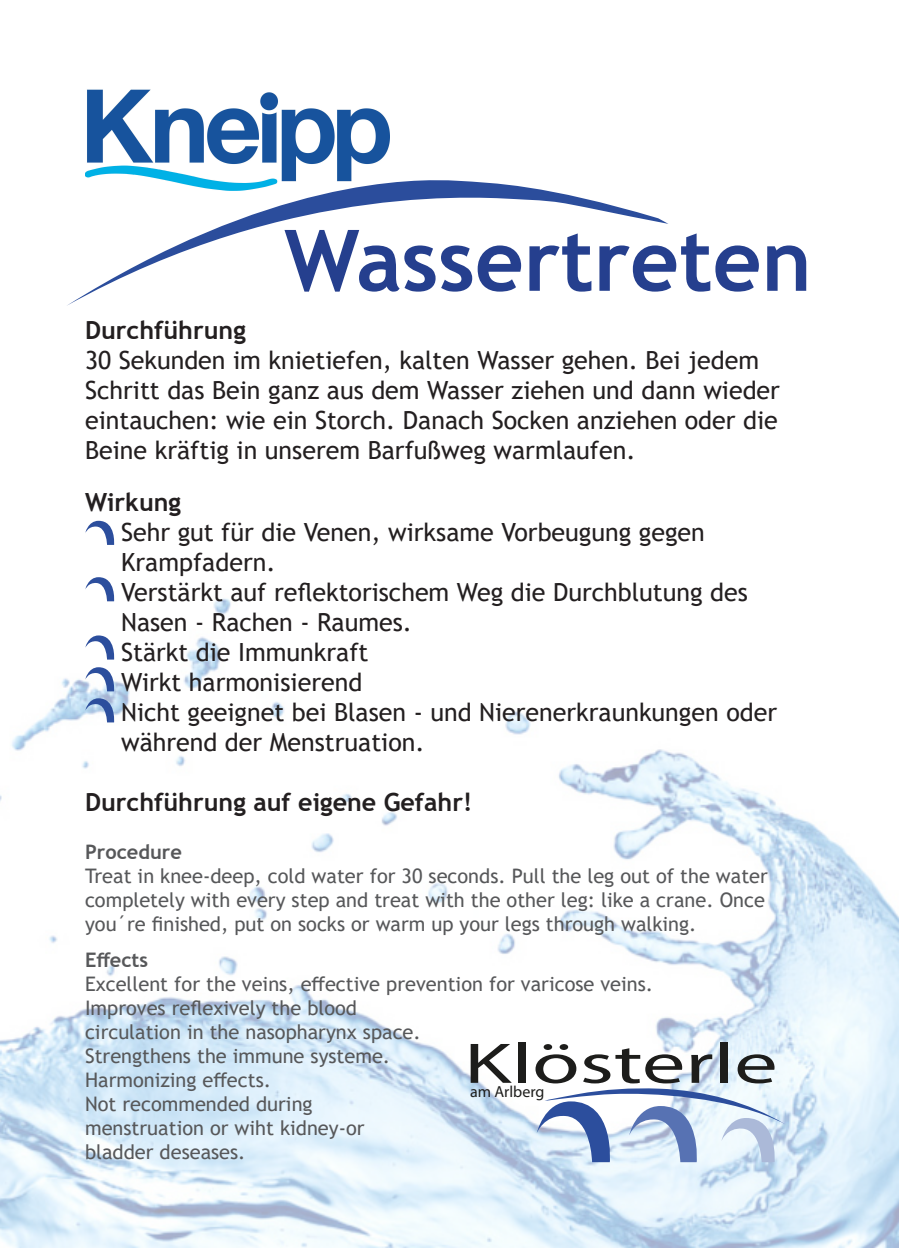
<style>
.page{position:relative;width:899px;height:1248px;background:#fff}
.page>*{position:absolute;margin:0;border:0;box-sizing:border-box;transform-origin:0 0}
.t1{font:700 85px "Trebuchet MS";color:#253f8e}
.t2{font:57.6px "Myriad Pro";color:#1d1d1b;scale:1.5 1}
.t3{font:25px/30px "Trebuchet MS";color:#231f20}
.t4{font:700 25px "Trebuchet MS";color:#231f20}
.t5{font:20px/24px "Trebuchet MS";color:#57585a}
.t6{font:700 20px "Trebuchet MS";color:#57585a}
.t7{font:16px "Myriad Pro";color:#1d1d1b}
</style>
<div class="page">
<img style="left:0;top:598px;width:899px;height:649px">
<img style="left:85px;top:89px;width:304px;height:89px">
<svg style="left:85px;top:520px;width:30px;height:25px"></svg>
<svg style="left:85px;top:667px;width:31px;height:24px"></svg>
<svg style="left:85px;top:635px;width:31px;height:24px"></svg>
<svg style="left:85px;top:577px;width:31px;height:24px"></svg>
<svg style="left:85px;top:698px;width:31px;height:24px"></svg>
<svg style="left:536px;top:1087px;width:249px;height:74px"></svg>
<svg style="left:67px;top:178px;width:601px;height:128px"></svg>
<p class="t1" style="left:284px;top:207px;width:529px">Wassertreten</p>
<p class="t4" style="left:85px;top:314px;width:162px">Durchführung</p>
<p class="t3" style="left:85px;top:345px;width:696px">30 Sekunden im knietiefen, kalten Wasser gehen. Bei jedem Schritt das Bein ganz aus dem Wasser ziehen und dann wieder eintauchen: wie ein Storch. Danach Socken anziehen oder die Beine kräftig in unserem Barfußweg warmlaufen.</p>
<p class="t4" style="left:85px;top:486px;width:98px">Wirkung</p>
<p class="t3" style="left:121px;top:516px;width:585px">Sehr gut für die Venen, wirksame Vorbeugung gegen</p>
<p class="t3" style="left:121px;top:546px;width:156px">Krampfadern.</p>
<p class="t3" style="left:121px;top:576px;width:628px">Verstärkt auf reflektorischem Weg die Durchblutung des</p>
<p class="t3" style="left:121px;top:606px;width:292px">Nasen - Rachen - Raumes.</p>
<p class="t3" style="left:121px;top:636px;width:249px">Stärkt die Immunkraft</p>
<p class="t3" style="left:121px;top:666px;width:243px">Wirkt harmonisierend</p>
<p class="t3" style="left:121px;top:696px;width:657px">Nicht geeignet bei Blasen - und Nierenerkraunkungen oder</p>
<p class="t3" style="left:121px;top:726px;width:305px">während der Menstruation.</p>
<p class="t4" style="left:85px;top:786px;width:388px">Durchführung auf eigene Gefahr!</p>
<p class="t6" style="left:85px;top:839px;width:98px">Procedure</p>
<p class="t5" style="left:85px;top:864px;width:684px">Treat in knee-deep, cold water for 30 seconds. Pull the leg out of the water</p>
<p class="t5" style="left:85px;top:888px;width:681px">completely with every step and treat with the other leg: like a crane. Once you´re finished, put on socks or warm up your legs through walking.</p>
<p class="t6" style="left:85px;top:947px;width:65px">Effects</p>
<p class="t5" style="left:85px;top:972px;width:569px">Excellent for the veins, effective prevention for varicose veins.</p>
<p class="t5" style="left:85px;top:996px;width:273px">Improves reflexively the blood</p>
<p class="t5" style="left:85px;top:1020px;width:337px">circulation in the nasopharynx space.</p>
<p class="t5" style="left:85px;top:1044px;width:307px">Strengthens the immune systeme.</p>
<p class="t5" style="left:85px;top:1068px;width:229px">Harmonizing effects.<br>Not recommended during</p>
<p class="t5" style="left:85px;top:1116px;width:281px">menstruation or wiht kidney-or</p>
<p class="t5" style="left:85px;top:1140px;width:162px">bladder deseases.</p>
<p class="t2" style="left:464px;top:1027px;width:210px">Klösterle</p>
<p class="t7" style="left:470px;top:1081px;width:76px">am Arlberg</p>
</div>
